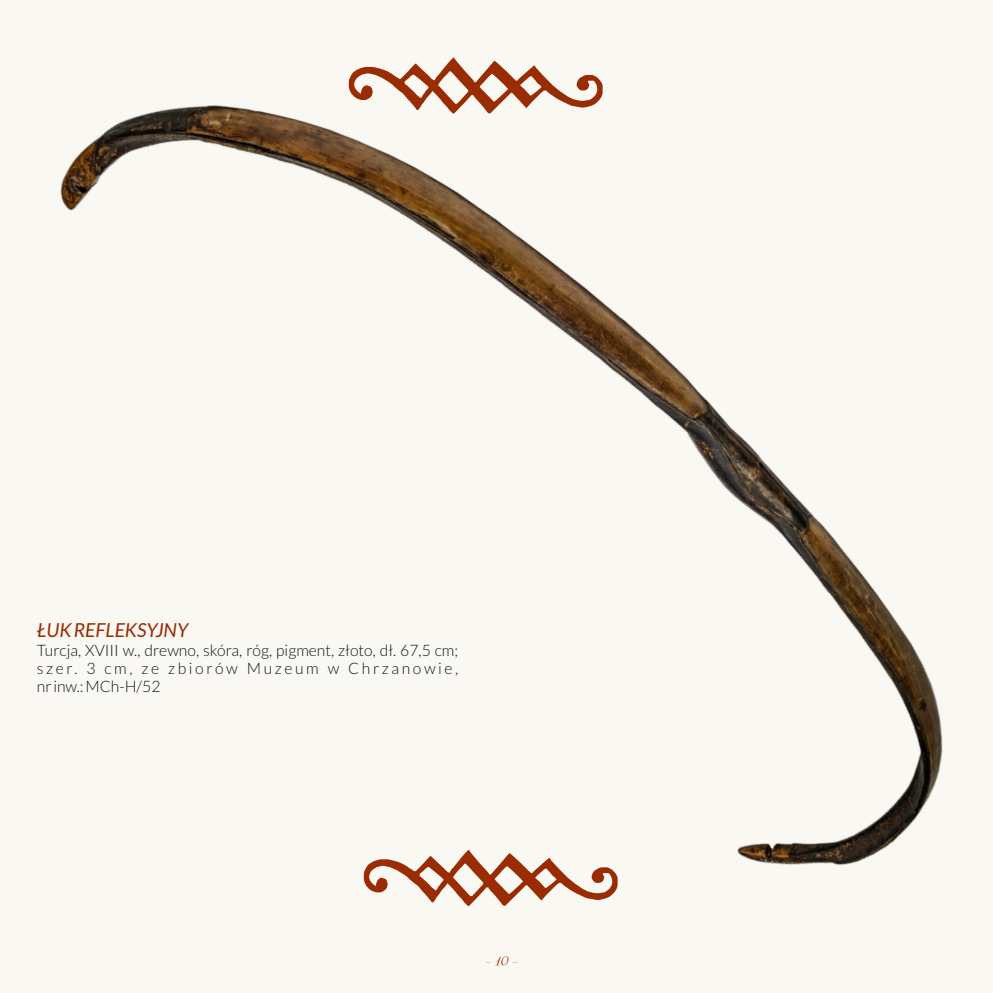
<style>
.page{position:relative;width:993px;height:993px;background:#fff}
.page>*{position:absolute;margin:0;border:0;box-sizing:border-box;transform-origin:0 0}
.t1{font:35px "Respective 2.0 Swashes";color:#992c03}
.t2{font:italic 19.25px "Lato";color:#992c03}
.t3{font:300 15.75px/18px "Lato";letter-spacing:.165em;color:#151616;text-align:justify}
.s1{font-family:"Respective 2.0"}
</style>
<div class="page">
<div style="left:0;top:0;width:992px;height:992px;background:#faf8f2"></div>
<img style="left:60px;top:105px;width:883px;height:761px">
<svg style="left:349px;top:105px;width:253px;height:9px"></svg>
<svg style="left:363px;top:849px;width:254px;height:17px"></svg>
<p class="t2" style="left:37px;top:620px;width:153px">ŁUK REFLEKSYJNY</p>
<p class="t3" style="left:37px;top:642px;width:423px">Turcja, XVIII w., drewno, skóra, róg, pigment, złoto, dł. 67,5 cm; szer. 3 cm, ze zbiorów Muzeum w Chrzanowie, nr inw.: MCh-H/52</p>
<h1 class="t1" style="left:485px;top:944px;width:33px">– <span class="s1">10</span> –</h1>
</div>
